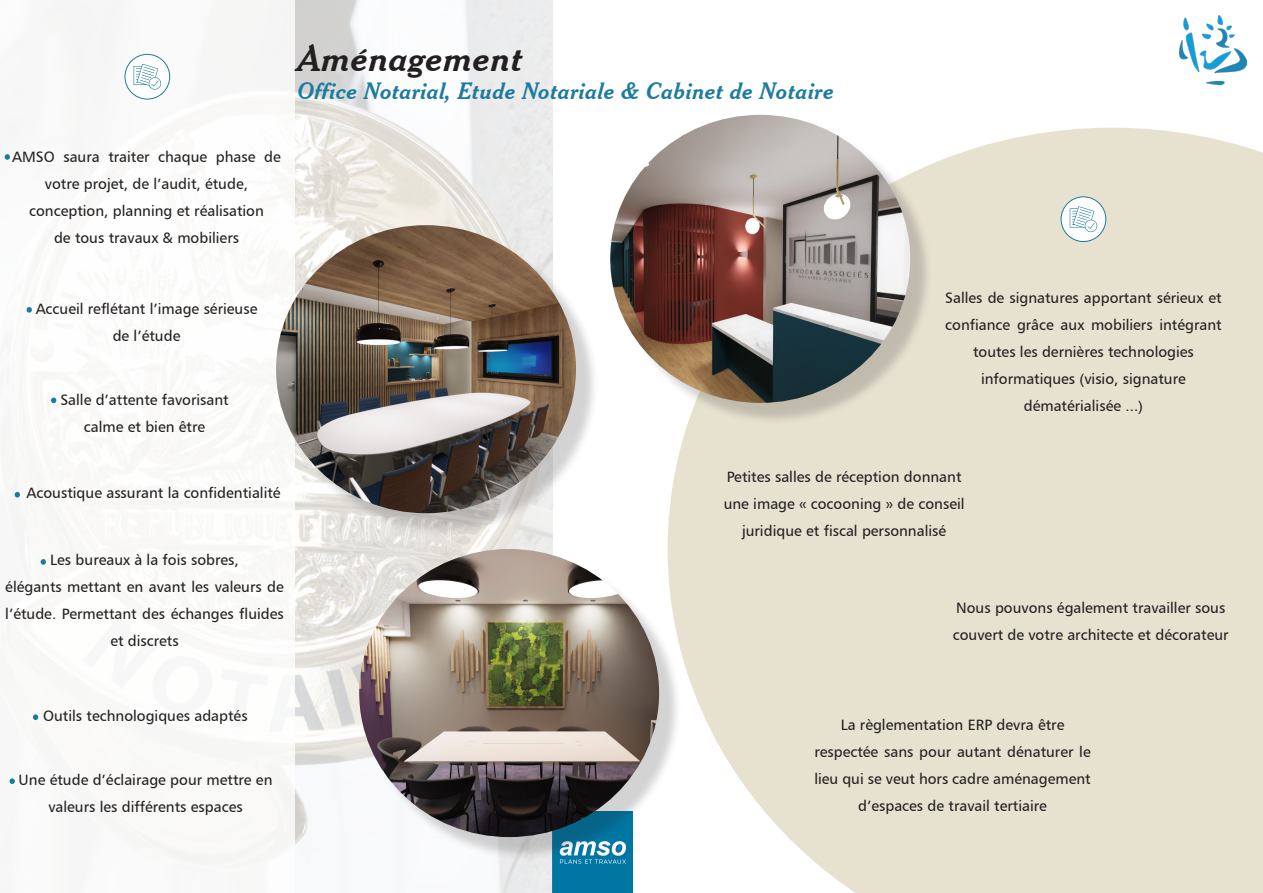
<style>
.page{position:relative;width:1263px;height:893px;background:#fff}
.page>*{position:absolute;margin:0;border:0;box-sizing:border-box;transform-origin:0 0}
.t1{font:36px "Cheltenham BT Bold Italic Headline";letter-spacing:.01em;color:#231f20}
.t2{font:22.5px "Cheltenham BT Bold Italic Headline";letter-spacing:.01em;color:#1c7b9f}
.t3{font:15px/27px "Humanist 777 BT Roman B";color:#231f20;text-align:center}
</style>
<div class="page">
<div style="left:668px;top:128px;width:595px;height:765px;background:#e7e2d0"></div>
<img style="left:552px;top:860px;width:81px;height:33px">
<img style="left:295px;top:0;width:257px;height:893px">
<div style="left:0;top:0;width:295px;height:893px;background:#faf9f8"></div>
<div style="left:125px;top:54px;width:45px;height:45px;background:#fff;border-radius:50%"></div>
<div style="left:125px;top:54px;width:45px;height:45px;border:1px solid #1c7a9e;border-radius:50%"></div>
<svg style="left:134px;top:64px;width:27px;height:26px"></svg>
<svg style="left:1061px;top:197px;width:45px;height:45px"></svg>
<div style="left:1061px;top:196px;width:45px;height:46px;border:1px solid #1c7a9e;border-radius:50%"></div>
<svg style="left:1070px;top:206px;width:27px;height:26px"></svg>
<img style="left:1179px;top:15px;width:67px;height:70px">
<div style="left:617px;top:122px;width:316px;height:304px;background:#231f20;opacity:.2"></div>
<img style="left:610px;top:115px;width:300px;height:288px">
<svg style="left:5px;top:154px;width:5px;height:6px"></svg>
<div style="left:283px;top:232px;width:316px;height:304px;background:#231f20;opacity:.2"></div>
<img style="left:276px;top:225px;width:300px;height:288px">
<div style="left:366px;top:556px;width:316px;height:304px;background:#231f20;opacity:.2"></div>
<img style="left:359px;top:549px;width:300px;height:288px">
<svg style="left:27px;top:307px;width:5px;height:6px"></svg>
<svg style="left:51px;top:398px;width:5px;height:5px"></svg>
<svg style="left:15px;top:492px;width:5px;height:5px"></svg>
<svg style="left:41px;top:559px;width:5px;height:6px"></svg>
<svg style="left:33px;top:714px;width:5px;height:6px"></svg>
<svg style="left:10px;top:778px;width:5px;height:6px"></svg>
<p class="t1" style="left:298px;top:36px;width:228px">Aménagement</p>
<p class="t2" style="left:298px;top:77px;width:538px">Office Notarial, Etude Notariale &amp; Cabinet de Notaire</p>
<p class="t3" style="left:12px;top:143px;width:270px">AMSO saura traiter chaque phase de votre projet, de l’audit, étude,</p>
<p class="t3" style="left:29px;top:197px;width:236px">conception, planning et réalisation</p>
<p class="t3" style="left:54px;top:224px;width:186px">de tous travaux &amp; mobiliers</p>
<p class="t3" style="left:36px;top:295px;width:223px">Accueil reflétant l’image sérieuse</p>
<p class="t3" style="left:113px;top:322px;width:69px">de l’étude</p>
<p class="t3" style="left:60px;top:386px;width:170px">Salle d’attente favorisant</p>
<p class="t3" style="left:84px;top:413px;width:123px">calme et bien être</p>
<p class="t3" style="left:27px;top:479px;width:255px">Acoustique assurant la confidentialité</p>
<p class="t3" style="left:50px;top:546px;width:190px">Les bureaux à la fois sobres,</p>
<p class="t3" style="left:5px;top:573px;width:280px">élégants mettant en avant les valeurs de l’étude. Permettant des échanges fluides et discrets</p>
<p class="t3" style="left:945px;top:284px;width:278px">Salles de signatures apportant sérieux et confiance grâce aux mobiliers intégrant toutes les dernières technologies</p>
<p class="t3" style="left:981px;top:365px;width:206px">informatiques (visio, signature</p>
<p class="t3" style="left:1024px;top:392px;width:121px">dématérialisée ...)</p>
<p class="t3" style="left:727px;top:463px;width:236px">Petites salles de réception donnant</p>
<p class="t3" style="left:724px;top:490px;width:242px">une image « cocooning » de conseil</p>
<p class="t3" style="left:742px;top:517px;width:206px">juridique et fiscal personnalisé</p>
<p class="t3" style="left:956px;top:594px;width:271px">Nous pouvons également travailler sous</p>
<p class="t3" style="left:953px;top:621px;width:277px">couvert de votre architecte et décorateur</p>
<p class="t3" style="left:43px;top:702px;width:206px">Outils technologiques adaptés</p>
<p class="t3" style="left:19px;top:766px;width:255px">Une étude d’éclairage pour mettre en</p>
<p class="t3" style="left:48px;top:793px;width:196px">valeurs les différents espaces</p>
<p class="t3" style="left:841px;top:711px;width:225px">La règlementation ERP devra être</p>
<p class="t3" style="left:814px;top:738px;width:278px">respectée sans pour autant dénaturer le lieu qui se veut hors cadre aménagement d’espaces de travail tertiaire</p>
</div>
